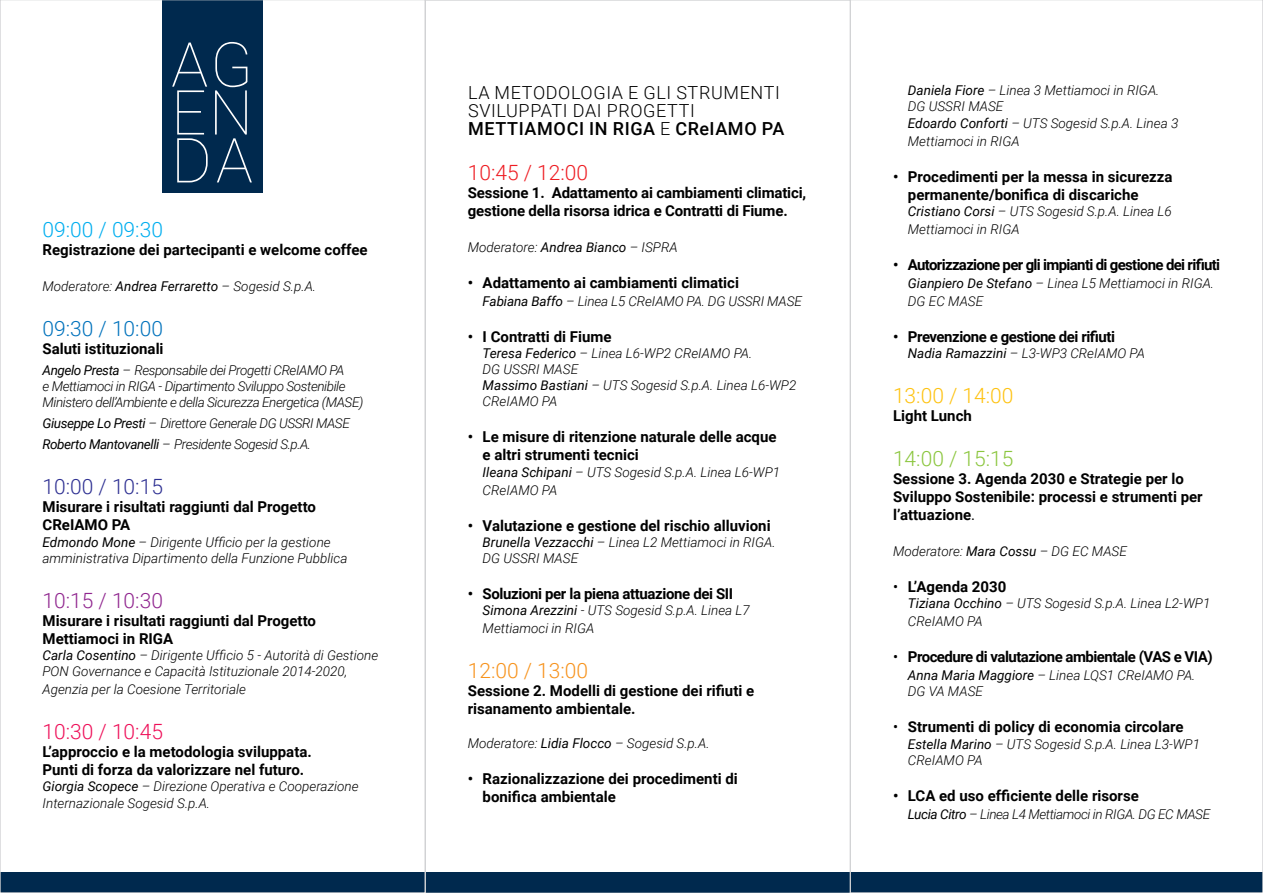
<style>
.page{position:relative;width:1263px;height:893px;background:#fff}
.page>*{position:absolute;margin:0;border:0;box-sizing:border-box;transform-origin:0 0}
.t1{font:100 61.95px "Roboto";color:#fff}
.t2{font:300 21px "Roboto";color:#fec210}
.t3{font:300 21px "Roboto";color:#8bc63e}
.t4{font:300 21px "Roboto";color:#00aeef}
.t5{font:300 21px "Roboto";color:#0072bc}
.t6{font:300 21px "Roboto";color:#2e3092}
.t7{font:300 21px "Roboto";color:#90268f}
.t8{font:300 21px "Roboto";color:#ee1059}
.t9{font:300 21px "Roboto";color:#ee1d23}
.t10{font:300 21px "Roboto";color:#f7931d}
.t11{font:300 18px/18px "Roboto";letter-spacing:.035em;color:#000}
.t12{font:700 15px/18px "Roboto";color:#000}
.t13{font:700 15px "Roboto";letter-spacing:-.045em;color:#000}
.t14{font:700 15px "Roboto";letter-spacing:-.035em;color:#000}
.t15{font:700 15px "Roboto";letter-spacing:-.025em;color:#000}
.t16{font:700 15px "Roboto";letter-spacing:-.03em;color:#000}
.t17{font:italic 300 13.5px/16.2px "Roboto";color:#000}
.t18{font:italic 300 13.5px/16.2px "Roboto";letter-spacing:-.03em;color:#000}
.s1{font-weight:400}
.s2{font-weight:500}
</style>
<div class="page">
<div style="left:0;top:873px;width:1263px;height:20px;background:#00294e"></div>
<div style="left:162px;top:0;width:101px;height:192px;background:#00294e"></div>
<p class="t1" style="left:171px;top:21px;width:83px">AG</p>
<p class="t1" style="left:171px;top:69px;width:83px">EN</p>
<p class="t1" style="left:171px;top:117px;width:83px">DA</p>
<p class="t4" style="left:43px;top:215px;width:122px">09:00 / 09:30</p>
<p class="t12" style="left:43px;top:240px;width:327px">Registrazione dei partecipanti e welcome coffee</p>
<p class="t17" style="left:43px;top:277px;width:275px">Moderatore: <span class="s1">Andrea Ferraretto</span> – Sogesid S.p.A.</p>
<p class="t5" style="left:43px;top:314px;width:122px">09:30 / 10:00</p>
<p class="t12" style="left:43px;top:339px;width:123px">Saluti istituzionali</p>
<p class="t18" style="left:43px;top:361px;width:322px"><span class="s1">Angelo Presta</span> – Responsabile dei Progetti CReIAMO PA<br>e Mettiamoci in RIGA - Dipartimento Sviluppo Sostenibile<br>Ministero dell’Ambiente e della Sicurezza Energetica (MASE)</p>
<p class="t18" style="left:43px;top:415px;width:309px"><span class="s1">Giuseppe Lo Presti</span> – Direttore Generale DG USSRI MASE</p>
<p class="t18" style="left:43px;top:436px;width:270px"><span class="s1">Roberto Mantovanelli</span> – Presidente Sogesid S.p.A.</p>
<p class="t6" style="left:43px;top:472px;width:122px">10:00 / 10:15</p>
<p class="t12" style="left:43px;top:497px;width:275px">Misurare i risultati raggiunti dal Progetto<br>CReIAMO PA</p>
<p class="t17" style="left:43px;top:533px;width:306px"><span class="s1">Edmondo Mone</span> – Dirigente Ufficio per la gestione amministrativa Dipartimento della Funzione Pubblica</p>
<p class="t7" style="left:43px;top:585px;width:122px">10:15 / 10:30</p>
<p class="t12" style="left:43px;top:611px;width:275px">Misurare i risultati raggiunti dal Progetto<br>Mettiamoci in RIGA</p>
<p class="t17" style="left:43px;top:646px;width:337px"><span class="s1">Carla Cosentino</span> – Dirigente Ufficio 5 - Autorità di Gestione<br>PON Governance e Capacità Istituzionale 2014-2020,</p>
<p class="t17" style="left:43px;top:681px;width:205px">Agenzia per la Coesione Territoriale</p>
<p class="t8" style="left:43px;top:717px;width:122px">10:30 / 10:45</p>
<p class="t12" style="left:43px;top:742px;width:271px">L’approccio e la metodologia sviluppata.<br>Punti di forza da valorizzare nel futuro.</p>
<p class="t17" style="left:43px;top:778px;width:318px"><span class="s1">Giorgia Scopece</span> – Direzione Operativa e Cooperazione<br>Internazionale Sogesid S.p.A.</p>
<p class="t11" style="left:468px;top:82px;width:318px">LA METODOLOGIA E GLI STRUMENTI<br>SVILUPPATI DAI PROGETTI<br><span class="s2">METTIAMOCI IN RIGA</span> E <span class="s2">CReIAMO PA</span></p>
<p class="t9" style="left:468px;top:157px;width:122px">10:45 / 12:00</p>
<p class="t12" style="left:468px;top:183px;width:340px">Sessione 1. Adattamento ai cambiamenti climatici, gestione della risorsa idrica e Contratti di Fiume.</p>
<p class="t17" style="left:468px;top:238px;width:211px">Moderatore: <span class="s1">Andrea Bianco</span> – ISPRA</p>
<p class="t12" style="left:468px;top:273px;width:273px">• Adattamento ai cambiamenti climatici</p>
<p class="t17" style="left:483px;top:292px;width:321px"><span class="s1">Fabiana Baffo</span> – Linea L5 CReIAMO PA. DG USSRI MASE</p>
<p class="t12" style="left:468px;top:327px;width:145px">• I Contratti di Fiume</p>
<p class="t17" style="left:483px;top:344px;width:271px"><span class="s1">Teresa Federico</span> – Linea L6-WP2 CReIAMO PA.</p>
<p class="t17" style="left:483px;top:361px;width:97px">DG USSRI MASE</p>
<p class="t17" style="left:483px;top:377px;width:315px"><span class="s1">Massimo Bastiani</span> – UTS Sogesid S.p.A. Linea L6-WP2</p>
<p class="t17" style="left:483px;top:393px;width:76px">CReIAMO PA</p>
<p class="t12" style="left:468px;top:427px;width:310px">• Le misure di ritenzione naturale delle acque</p>
<p class="t12" style="left:483px;top:445px;width:158px">e altri strumenti tecnici</p>
<p class="t17" style="left:483px;top:463px;width:299px"><span class="s1">Ileana Schipani</span> – UTS Sogesid S.p.A. Linea L6-WP1</p>
<p class="t17" style="left:483px;top:481px;width:76px">CReIAMO PA</p>
<p class="t12" style="left:468px;top:516px;width:304px">• Valutazione e gestione del rischio alluvioni</p>
<p class="t17" style="left:483px;top:533px;width:294px"><span class="s1">Brunella Vezzacchi</span> – Linea L2 Mettiamoci in RIGA.</p>
<p class="t17" style="left:483px;top:550px;width:97px">DG USSRI MASE</p>
<p class="t15" style="left:468px;top:583px;width:267px">• Soluzioni per la piena attuazione dei SII</p>
<p class="t17" style="left:483px;top:602px;width:269px"><span class="s1">Simona Arezzini</span> - UTS Sogesid S.p.A. Linea L7</p>
<p class="t17" style="left:483px;top:620px;width:113px">Mettiamoci in RIGA</p>
<p class="t10" style="left:468px;top:656px;width:122px">12:00 / 13:00</p>
<p class="t12" style="left:468px;top:681px;width:288px">Sessione 2. Modelli di gestione dei rifiuti e risanamento ambientale.</p>
<p class="t17" style="left:468px;top:735px;width:243px">Moderatore: <span class="s1">Lidia Flocco</span> – Sogesid S.p.A.</p>
<p class="t12" style="left:468px;top:769px;width:272px">• Razionalizzazione dei procedimenti di</p>
<p class="t12" style="left:483px;top:787px;width:135px">bonifica ambientale</p>
<p class="t17" style="left:908px;top:82px;width:253px"><span class="s1">Daniela Fiore</span> – Linea 3 Mettiamoci in RIGA.</p>
<p class="t17" style="left:908px;top:98px;width:97px">DG USSRI MASE</p>
<p class="t17" style="left:908px;top:114px;width:272px"><span class="s1">Edoardo Conforti</span> – UTS Sogesid S.p.A. Linea 3</p>
<p class="t17" style="left:908px;top:132px;width:113px">Mettiamoci in RIGA</p>
<p class="t12" style="left:893px;top:167px;width:281px">• Procedimenti per la messa in sicurezza</p>
<p class="t12" style="left:908px;top:185px;width:232px">permanente/bonifica di discariche</p>
<p class="t17" style="left:908px;top:202px;width:265px"><span class="s1">Cristiano Corsi</span> – UTS Sogesid S.p.A. Linea L6</p>
<p class="t17" style="left:908px;top:220px;width:113px">Mettiamoci in RIGA</p>
<p class="t13" style="left:893px;top:254px;width:329px">• Autorizzazione per gli impianti di gestione dei rifiuti</p>
<p class="t17" style="left:908px;top:274px;width:308px"><span class="s1">Gianpiero De Stefano</span> – Linea L5 Mettiamoci in RIGA.</p>
<p class="t17" style="left:908px;top:292px;width:77px">DG EC MASE</p>
<p class="t16" style="left:893px;top:326px;width:224px">• Prevenzione e gestione dei rifiuti</p>
<p class="t17" style="left:908px;top:345px;width:239px"><span class="s1">Nadia Ramazzini</span> – L3-WP3 CReIAMO PA</p>
<p class="t2" style="left:893px;top:381px;width:122px">13:00 / 14:00</p>
<p class="t12" style="left:893px;top:406px;width:80px">Light Lunch</p>
<p class="t3" style="left:893px;top:444px;width:122px">14:00 / 15:15</p>
<p class="t12" style="left:893px;top:469px;width:311px">Sessione 3. Agenda 2030 e Strategie per lo<br>Sviluppo Sostenibile: processi e strumenti per l’attuazione<span class="s1">.</span></p>
<p class="t17" style="left:893px;top:543px;width:235px">Moderatore: <span class="s1">Mara Cossu</span> – DG EC MASE</p>
<p class="t12" style="left:893px;top:577px;width:115px"><span class="s1">•</span> L’Agenda 2030</p>
<p class="t17" style="left:908px;top:595px;width:304px"><span class="s1">Tiziana Occhino</span> – UTS Sogesid S.p.A. Linea L2-WP1</p>
<p class="t17" style="left:908px;top:613px;width:76px">CReIAMO PA</p>
<p class="t14" style="left:893px;top:646px;width:321px"><span class="s1">•</span> Procedure di valutazione ambientale (VAS e VIA)</p>
<p class="t17" style="left:908px;top:667px;width:289px"><span class="s1">Anna Maria Maggiore</span> – Linea LQS1 CReIAMO PA.</p>
<p class="t17" style="left:908px;top:683px;width:77px">DG VA MASE</p>
<p class="t12" style="left:893px;top:717px;width:292px"><span class="s1">•</span> Strumenti di policy di economia circolare</p>
<p class="t17" style="left:908px;top:735px;width:294px"><span class="s1">Estella Marino</span> – UTS Sogesid S.p.A. Linea L3-WP1</p>
<p class="t17" style="left:908px;top:751px;width:76px">CReIAMO PA</p>
<p class="t12" style="left:893px;top:786px;width:247px">• LCA ed uso efficiente delle risorse</p>
<p class="t18" style="left:908px;top:805px;width:304px"><span class="s1">Lucia Citro</span> – Linea L4 Mettiamoci in RIGA. DG EC MASE</p>
</div>
